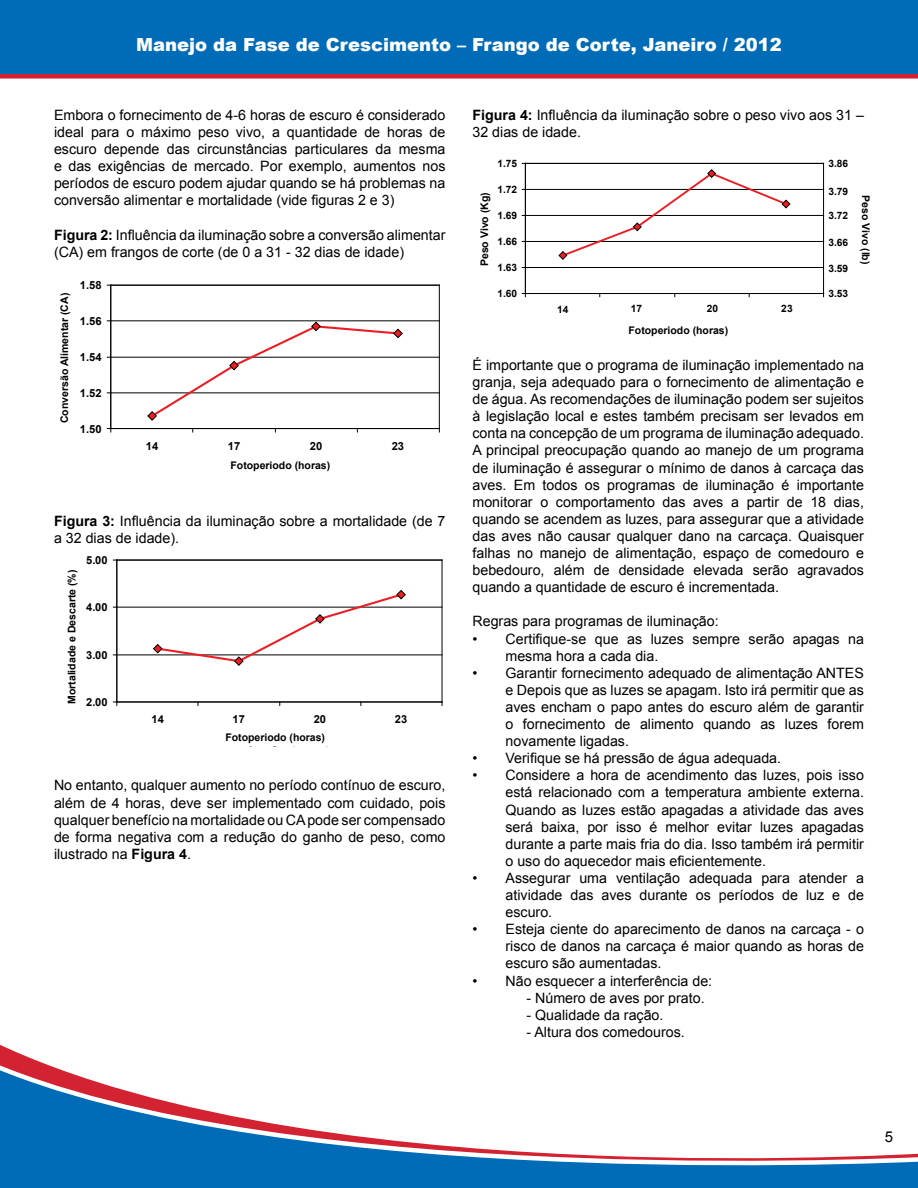
<style>
.page{position:relative;width:918px;height:1188px;background:#fff}
.page>*{position:absolute;margin:0;border:0;box-sizing:border-box;transform-origin:0 0}
.t1{font:900 18px "Arial";color:#fff}
.t2{font:15px "Arial";color:#000}
.t3{font:14.25px/17.1px "Arial";color:#000;text-align:justify}
.t4{font:700 11.25px "Arial";letter-spacing:.005em;color:#010101}
.t5{font:700 11.1px "Arial";letter-spacing:.005em;color:#010101}
.t6{font:700 11.1px "Arial";letter-spacing:-.02em;color:#010101}
.t7{font:700 10.5px "Arial";color:#000}
.t8{font:700 10.2px "Arial";letter-spacing:.005em;color:#010101}
.s1{font-weight:700}
</style>
<div class="page">
<svg style="left:0;top:1051px;width:918px;height:137px"></svg>
<div style="left:0;top:0;width:918px;height:79px;background:#006bb6"></div>
<hr style="left:111px;top:393px;width:328px;height:1px;background:#010101">
<hr style="left:111px;top:357px;width:328px;height:1px;background:#010101">
<hr style="left:111px;top:320px;width:328px;height:1px;background:#010101">
<hr style="left:111px;top:285px;width:328px;height:1px;background:#010101">
<hr style="left:439px;top:285px;width:1px;height:144px;background:#010101">
<hr style="left:110px;top:285px;width:1px;height:144px;background:#010101">
<hr style="left:111px;top:428px;width:328px;height:1px;background:#010101">
<svg style="left:147px;top:321px;width:256px;height:100px"></svg>
<hr style="left:117px;top:655px;width:325px;height:1px;background:#010101">
<hr style="left:117px;top:607px;width:325px;height:1px;background:#010101">
<hr style="left:117px;top:560px;width:325px;height:1px;background:#010101">
<hr style="left:442px;top:560px;width:1px;height:142px;background:#010101">
<hr style="left:116px;top:560px;width:1px;height:142px;background:#010101">
<hr style="left:117px;top:702px;width:325px;height:1px;background:#010101">
<svg style="left:153px;top:590px;width:253px;height:76px"></svg>
<hr style="left:525px;top:267px;width:299px;height:1px;background:#010101">
<hr style="left:525px;top:241px;width:299px;height:1px;background:#010101">
<hr style="left:525px;top:215px;width:299px;height:1px;background:#010101">
<hr style="left:525px;top:189px;width:299px;height:1px;background:#010101">
<hr style="left:525px;top:163px;width:299px;height:1px;background:#010101">
<hr style="left:823px;top:163px;width:1px;height:131px;background:#010101">
<hr style="left:525px;top:163px;width:1px;height:131px;background:#010101">
<hr style="left:525px;top:293px;width:299px;height:1px;background:#010101">
<svg style="left:558px;top:169px;width:233px;height:91px"></svg>
<p class="t1" style="left:136px;top:31px;width:647px">Manejo da Fase de Crescimento – Frango de Corte, Janeiro / 2012</p>
<p class="t3" style="left:54px;top:106px;width:393px">Embora o fornecimento de 4-6 horas de escuro é considerado ideal para o máximo peso vivo, a quantidade de horas de escuro depende das circunstâncias particulares da mesma e das exigências de mercado. Por exemplo, aumentos nos períodos de escuro podem ajudar quando se há problemas na conversão alimentar e mortalidade (vide figuras 2 e 3)</p>
<p class="t3" style="left:54px;top:227px;width:393px"><span class="s1">Figura 2:</span> Influência da iluminação sobre a conversão alimentar (CA) em frangos de corte (de 0 a 31 - 32 dias de idade)</p>
<p class="t7" style="left:57px;top:423px;width:132px;rotate:-90deg">Conversão Alimentar (CA)</p>
<p class="t4" style="left:59px;top:405px;width:99px;rotate:-90deg">Feed to Gain Ratio</p>
<p class="t4" style="left:80px;top:278px;width:23px">1.58</p>
<p class="t4" style="left:80px;top:314px;width:23px">1.56</p>
<p class="t4" style="left:80px;top:350px;width:23px">1.54</p>
<p class="t4" style="left:80px;top:386px;width:23px">1.52</p>
<p class="t4" style="left:80px;top:421px;width:23px">1.50</p>
<p class="t4" style="left:146px;top:438px;width:14px">14</p>
<p class="t4" style="left:228px;top:438px;width:14px">17</p>
<p class="t4" style="left:310px;top:438px;width:14px">20</p>
<p class="t4" style="left:392px;top:438px;width:14px">23</p>
<p class="t4" style="left:236px;top:458px;width:97px">Daylength (hours)</p>
<p class="t7" style="left:231px;top:458px;width:101px">Fotoperiodo (horas)</p>
<p class="t3" style="left:54px;top:512px;width:393px"><span class="s1">Figura 3:</span> Influência da iluminação sobre a mortalidade (de 7 a 32 dias de idade).</p>
<p class="t5" style="left:86px;top:553px;width:23px">5.00</p>
<p class="t7" style="left:65px;top:704px;width:136px;rotate:-90deg">Mortalidade e Descarte (%)</p>
<p class="t6" style="left:66px;top:690px;width:119px;rotate:-90deg">Mortality and Culls (%)</p>
<p class="t5" style="left:86px;top:600px;width:23px">4.00</p>
<p class="t5" style="left:86px;top:648px;width:23px">3.00</p>
<p class="t5" style="left:86px;top:695px;width:23px">2.00</p>
<p class="t5" style="left:151px;top:712px;width:14px">14</p>
<p class="t5" style="left:233px;top:712px;width:14px">17</p>
<p class="t5" style="left:314px;top:712px;width:14px">20</p>
<p class="t5" style="left:395px;top:712px;width:14px">23</p>
<p class="t5" style="left:235px;top:733px;width:97px">Daylength (hours)</p>
<p class="t7" style="left:225px;top:731px;width:101px">Fotoperiodo (horas)</p>
<p class="t3" style="left:54px;top:777px;width:393px">No entanto, qualquer aumento no período contínuo de escuro, além de 4 horas, deve ser implementado com cuidado, pois qualquer benefício na mortalidade ou CA pode ser compensado de forma negativa com a redução do ganho de peso, como ilustrado na <span class="s1">Figura 4</span>.</p>
<p class="t3" style="left:473px;top:106px;width:393px"><span class="s1">Figura 4:</span> Influência da iluminação sobre o peso vivo aos 31 –<br>32 dias de idade.</p>
<p class="t8" style="left:829px;top:157px;width:21px">3.86</p>
<p class="t8" style="left:829px;top:184px;width:21px">3.79</p>
<p class="t8" style="left:829px;top:209px;width:21px">3.72</p>
<p class="t8" style="left:829px;top:235px;width:21px">3.66</p>
<p class="t8" style="left:829px;top:262px;width:21px">3.59</p>
<p class="t8" style="left:829px;top:286px;width:21px">3.53</p>
<p class="t8" style="left:497px;top:157px;width:21px">1.75</p>
<p class="t8" style="left:497px;top:183px;width:21px">1.72</p>
<p class="t8" style="left:479px;top:266px;width:77px;rotate:-90deg">Live weight (kg)</p>
<p class="t8" style="left:871px;top:187px;width:80px;rotate:90deg">Live weight (lbs)</p>
<p class="t7" style="left:478px;top:266px;width:75px;rotate:-90deg">Peso Vivo (Kg)</p>
<p class="t7" style="left:873px;top:195px;width:71px;rotate:90deg">Peso Vivo (lb)</p>
<p class="t8" style="left:497px;top:209px;width:21px">1.69</p>
<p class="t8" style="left:497px;top:235px;width:21px">1.66</p>
<p class="t8" style="left:497px;top:261px;width:21px">1.63</p>
<p class="t8" style="left:497px;top:287px;width:21px">1.60</p>
<p class="t8" style="left:557px;top:303px;width:13px">14</p>
<p class="t8" style="left:631px;top:302px;width:13px">17</p>
<p class="t8" style="left:707px;top:302px;width:13px">20</p>
<p class="t8" style="left:781px;top:302px;width:13px">23</p>
<p class="t8" style="left:634px;top:325px;width:89px">Daylength (hours)</p>
<p class="t7" style="left:629px;top:323px;width:101px">Fotoperiodo (horas)</p>
<p class="t3" style="left:473px;top:357px;width:393px">É importante que o programa de iluminação implementado na granja, seja adequado para o fornecimento de alimentação e de água. As recomendações de iluminação podem ser sujeitos à legislação local e estes também precisam ser levados em conta na concepção de um programa de iluminação adequado.<br>A principal preocupação quando ao manejo de um programa de iluminação é assegurar o mínimo de danos à carcaça das aves. Em todos os programas de iluminação é importante monitorar o comportamento das aves a partir de 18 dias, quando se acendem as luzes, para assegurar que a atividade das aves não causar qualquer dano na carcaça. Quaisquer falhas no manejo de alimentação, espaço de comedouro e bebedouro, além de densidade elevada serão agravados quando a quantidade de escuro é incrementada.</p>
<p class="t3" style="left:473px;top:613px;width:248px">Regras para programas de iluminação:</p>
<p class="t3" style="left:506px;top:630px;width:360px;text-indent:-33px">• Certifique-se que as luzes sempre serão apagas na mesma hora a cada dia.</p>
<p class="t3" style="left:506px;top:664px;width:360px;text-indent:-33px">• Garantir fornecimento adequado de alimentação ANTES e Depois que as luzes se apagam. Isto irá permitir que as aves encham o papo antes do escuro além de garantir o fornecimento de alimento quando as luzes forem novamente ligadas.</p>
<p class="t3" style="left:473px;top:750px;width:310px">• Verifique se há pressão de água adequada.</p>
<p class="t3" style="left:506px;top:767px;width:360px;text-indent:-33px">• Considere a hora de acendimento das luzes, pois isso está relacionado com a temperatura ambiente externa.<br>Quando as luzes estão apagadas a atividade das aves será baixa, por isso é melhor evitar luzes apagadas durante a parte mais fria do dia. Isso também irá permitir o uso do aquecedor mais eficientemente.</p>
<p class="t3" style="left:506px;top:870px;width:360px;text-indent:-33px">• Assegurar uma ventilação adequada para atender a atividade das aves durante os períodos de luz e de escuro.</p>
<p class="t3" style="left:506px;top:921px;width:360px;text-indent:-33px">• Esteja ciente do aparecimento de danos na carcaça - o risco de danos na carcaça é maior quando as horas de escuro são aumentadas.</p>
<p class="t3" style="left:473px;top:972px;width:241px">• Não esquecer a interferência de:</p>
<p class="t3" style="left:527px;top:989px;width:180px">- Número de aves por prato.</p>
<p class="t3" style="left:527px;top:1006px;width:139px">- Qualidade da ração.</p>
<p class="t3" style="left:527px;top:1023px;width:160px">- Altura dos comedouros.</p>
<p class="t2" style="left:885px;top:1127px;width:10px">5</p>
</div>
